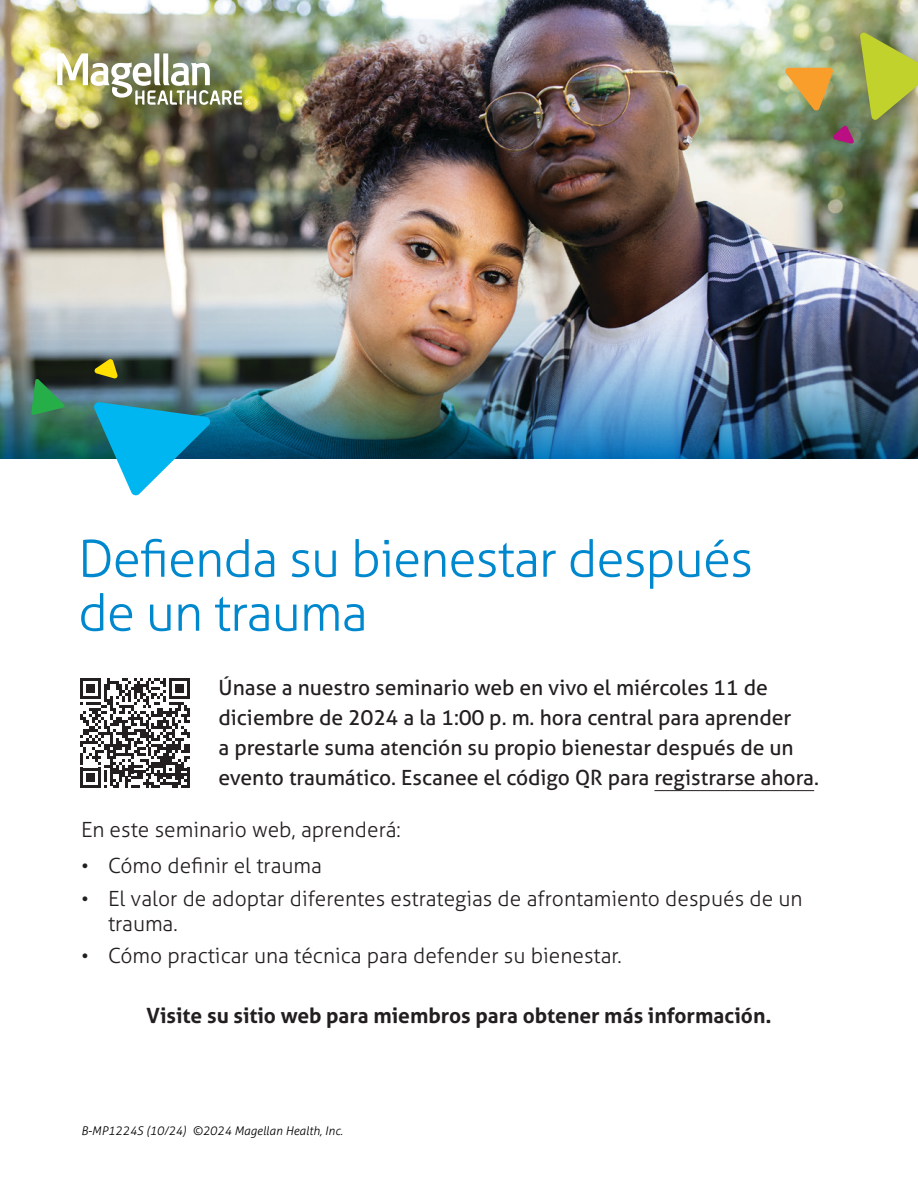
<style>
.page{position:relative;width:918px;height:1188px;background:#fff}
.page>*{position:absolute;margin:0;border:0;box-sizing:border-box;transform-origin:0 0}
._2-part_Headline_Large_text{font:300 51px/54px "Aller";letter-spacing:-.02em;color:#0088ce}
.webinar_description{font:21px/30px "Aller";color:#231f20}
.Body_copy{font:300 21px/25.5px "Aller";color:#231f20}
.Body_copy-2{font:700 21px "Aller";color:#231f20}
.Footer_Item_Code_Copyright{font:italic 300 12px "Aller";color:#000}
</style>
<div class="page">
<img style="left:0;top:0;width:918px;height:318px">
<img style="left:0;top:318px;width:918px;height:141px">
<img style="left:57px;top:53px;width:193px;height:52px">
<img style="left:784px;top:32px;width:134px;height:112px">
<svg style="left:93px;top:402px;width:119px;height:94px"></svg>
<svg style="left:18px;top:378px;width:51px;height:50px"></svg>
<svg style="left:94px;top:359px;width:24px;height:20px"></svg>
<hr style="left:654px;top:790px;width:160px;height:1px;background:#231f20">
<svg style="left:80px;top:678px;width:110px;height:110px"></svg>
<hr style="left:187px;top:768px;width:3px;height:20px;background:#231f20">
<p class="_2-part_Headline_Large_text" style="left:78px;top:531px;width:677px">Defienda su bienestar después de un trauma</p>
<p class="webinar_description" style="left:219px;top:672px;width:602px">Únase a nuestro seminario web en vivo el miércoles 11 de diciembre de 2024 a la 1:00 p. m. hora central para aprender<br>a prestarle suma atención su propio bienestar después de un evento traumático. Escanee el código QR para registrarse ahora.</p>
<p class="Body_copy" style="left:81px;top:817px;width:321px">En este seminario web, aprenderá:</p>
<p class="Body_copy" style="left:81px;top:853px;width:242px">• Cómo definir el trauma</p>
<p class="Body_copy" style="left:108px;top:885px;width:696px;text-indent:-27px">• El valor de adoptar diferentes estrategias de afrontamiento después de un trauma.</p>
<p class="Body_copy" style="left:81px;top:943px;width:542px">• Cómo practicar una técnica para defender su bienestar.</p>
<p class="Body_copy-2" style="left:146px;top:1002px;width:627px">Visite su sitio web para miembros para obtener más información.</p>
<p class="Footer_Item_Code_Copyright" style="left:81px;top:1123px;width:263px">B-MP1224S (10/24) ©2024 Magellan Health, Inc.</p>
</div>
